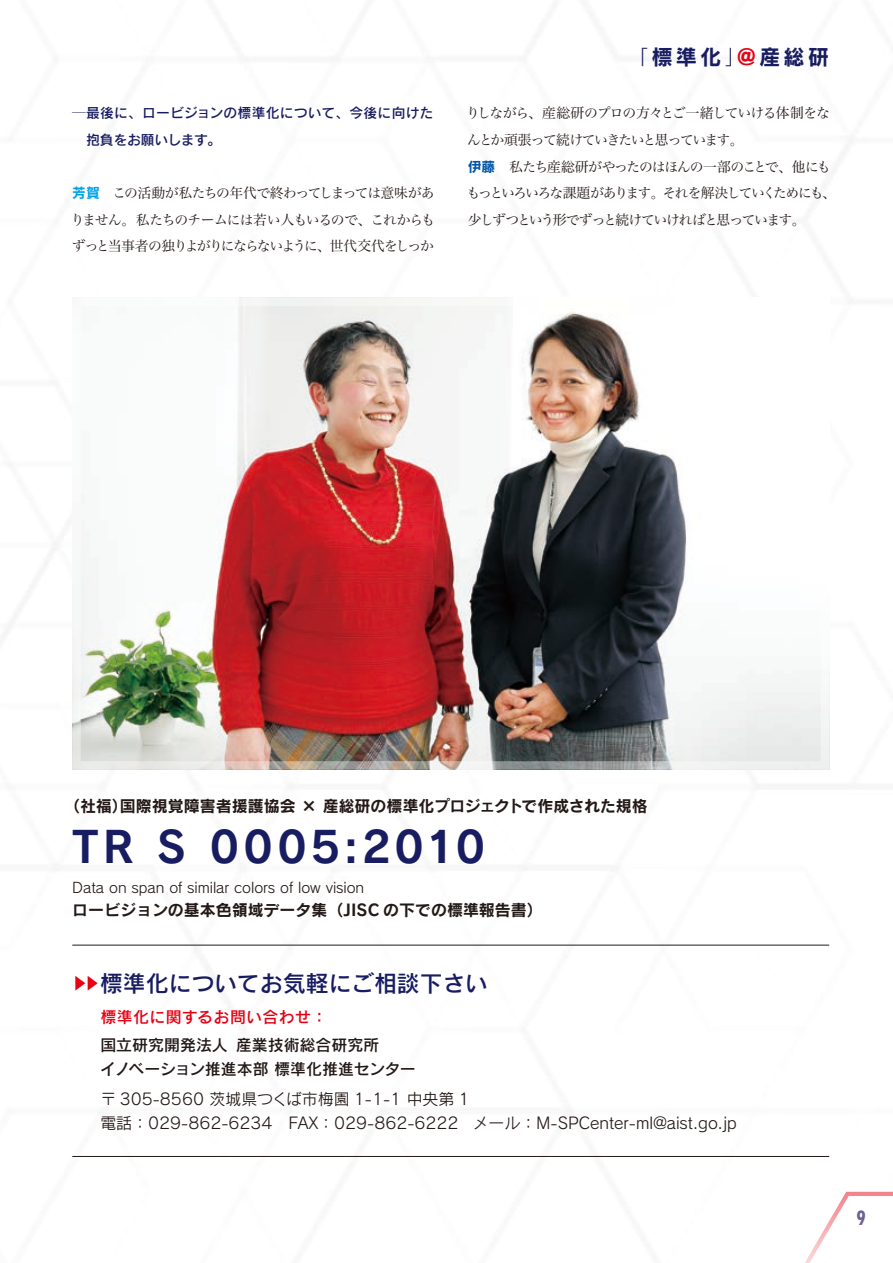
<style>
.page{position:relative;width:893px;height:1263px;background:#fff}
.page>*{position:absolute;margin:0;border:0;box-sizing:border-box;transform-origin:0 0}
.t1{font:42.45px "Rodin Pro B";letter-spacing:.095em;color:#181d62}
.t2{font:22.95px "Rodin Pro DB";color:#181d62}
.t3{font:21.3px "Rodin Pro B";letter-spacing:.145em;color:#181d62}
.t4{font:700 condensed 19.2px "Futura Std";color:#6e6190}
.t5{font:15.9px/23.4px "Rodin Pro M";color:#231916}
.t6{font:15.9px "Rodin Pro B";color:#231916}
.t7{font:15.9px/23.4px "Rodin Pro DB";color:#231916}
.t8{font:15.9px "Rodin Pro DB";letter-spacing:.025em;color:#e60013}
.t9{font:14.4px "Rodin Pro M";color:#231916}
.t10{font:13.8px/26.5px "Hira Min Pro W3";letter-spacing:-.095em;color:#231916;text-align:justify}
.t11{font:13.8px/26.5px "Rodin Pro DB";letter-spacing:.015em;color:#181d62}
.s1{font-family:"Rodin Pro B";color:#00a1e9}
.s2{font-family:"Rodin Pro M"}
.s3{color:#e60013}
.s4{font-family:"Rodin Pro B";color:#0055a7}
</style>
<div class="page">
<hr style="left:72px;top:945px;width:757px;height:1px;background:#231916">
<hr style="left:72px;top:1156px;width:757px;height:1px;background:#231916">
<img style="left:82px;top:308px;width:737px;height:452px">
<div style="left:72px;top:298px;width:757px;height:472px;border:9px solid #fff"></div>
<svg style="left:805px;top:1191px;width:88px;height:72px"></svg>
<p class="t11" style="left:86px;top:99px;width:349px;text-indent:-14px">─最後に、ロービジョンの標準化について、今後に向けた抱負をお願いします。</p>
<p class="t10" style="left:71px;top:178px;width:366px"><span class="s1">芳賀</span>　この活動が私たちの年代で終わってしまっては意味がありません。私たちのチームには若い人もいるので、これからもずっと当事者の独りよがりにならないように、世代交代をしっか</p>
<h3 class="t3" style="left:627px;top:43px;width:203px"><span class="s2">「</span>標準化<span class="s2">」</span><span class="s3">＠</span>産総研</h3>
<p class="t10" style="left:466px;top:99px;width:371px;text-align:left">りしながら、産総研のプロの方々とご一緒していける体制をなんとか頑張って続けていきたいと思っています。<br><span class="s4">伊藤</span>　私たち産総研がやったのはほんの一部のことで、他にももっといろいろな課題があります。それを解決していくためにも、少しずつという形でずっと続けていければと思っています。</p>
<p class="t6" style="left:64px;top:795px;width:585px">（社福）国際視覚障害者援護協会 × 産総研の標準化プロジェクトで作成された規格</p>
<h1 class="t1" style="left:72px;top:819px;width:414px">TR S 0005:2010</h1>
<p class="t9" style="left:72px;top:878px;width:293px">Data on span of similar colors of low vision</p>
<p class="t6" style="left:72px;top:899px;width:472px">ロービジョンの基本色領域データ集（JISC の下での標準報告書）</p>
<h2 class="t2" style="left:72px;top:968px;width:417px"><sup>▶▶</sup>標準化についてお気軽にご相談下さい</h2>
<p class="t8" style="left:100px;top:1007px;width:229px">標準化に関するお問い合わせ：</p>
<p class="t7" style="left:100px;top:1033px;width:317px">国立研究開発法人 産業技術総合研究所<br>イノベーション推進本部 標準化推進センター</p>
<p class="t5" style="left:100px;top:1087px;width:638px">〒 305-8560 茨城県つくば市梅園 1-1-1 中央第 1<br>電話：029-862-6234　FAX：029-862-6222　メール：M-SPCenter-ml@aist.go.jp</p>
<h3 class="t4" style="left:856px;top:1206px;width:11px">9</h3>
</div>
